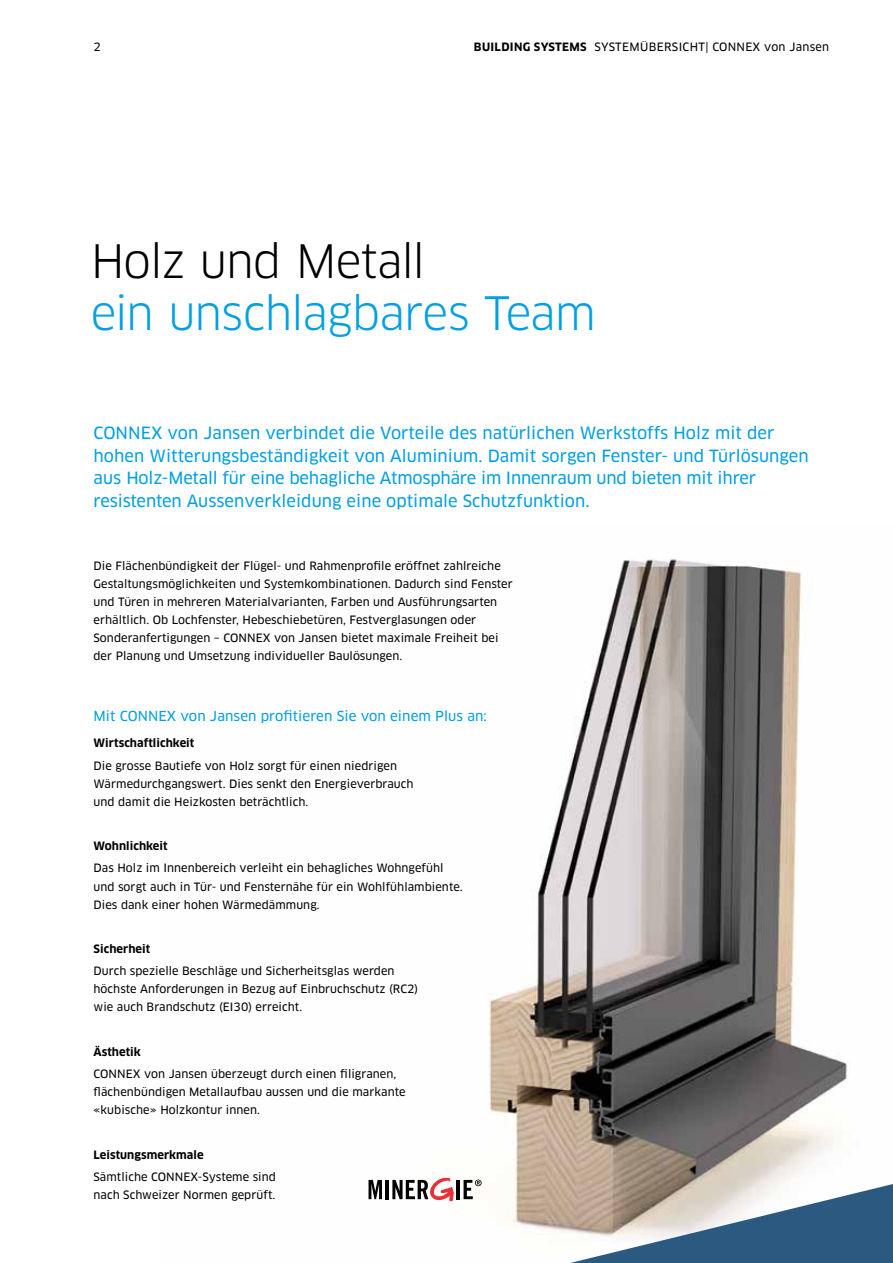
<style>
.page{position:relative;width:893px;height:1263px;background:#fff}
.page>*{position:absolute;margin:0;border:0;box-sizing:border-box;transform-origin:0 0}
.t1{font:45px "Clan Pro";letter-spacing:-.025em;color:#009fe3}
.t2{font:45px "Clan Pro";letter-spacing:-.025em;color:#000}
.t3{font:16.5px/22.5px "Clan Pro News";letter-spacing:.005em;color:#009fe3}
.t4{font:13.5px "Clan Pro News";letter-spacing:.005em;color:#009fe3}
.t5{font:11.25px/18px "Clan Pro News";letter-spacing:.005em;color:#000}
.t6{font:700 11.25px "Clan Pro";letter-spacing:.005em;color:#000}
.s1{font-family:"Clan Pro";font-weight:700}
</style>
<div class="page">
<img style="left:368px;top:559px;width:479px;height:676px">
<svg style="left:570px;top:1184px;width:323px;height:79px"></svg>
<svg style="left:369px;top:1180px;width:13px;height:19px"></svg>
<hr style="left:385px;top:1180px;width:4px;height:19px;background:#000">
<hr style="left:457px;top:1180px;width:3px;height:19px;background:#000">
<svg style="left:392px;top:1178px;width:62px;height:24px"></svg>
<svg style="left:464px;top:1179px;width:18px;height:20px"></svg>
<p class="t5" style="left:94px;top:38px;width:9px">2</p>
<p class="t5" style="left:474px;top:38px;width:357px"><span class="s1">BUILDING SYSTEMS</span> SYSTEMÜBERSICHT| CONNEX von Jansen</p>
<h1 class="t2" style="left:90px;top:234px;width:337px">Holz und Metall</h1>
<h1 class="t1" style="left:90px;top:287px;width:507px">ein unschlagbares Team</h1>
<p class="t3" style="left:94px;top:422px;width:717px">CONNEX von Jansen verbindet die Vorteile des natürlichen Werkstoffs Holz mit der hohen Witterungsbeständigkeit von Aluminium. Damit sorgen Fenster- und Türlösungen aus Holz-Metall für eine behagliche Atmosphäre im Innenraum und bieten mit ihrer resistenten Aussenverkleidung eine optimale Schutzfunktion.</p>
<p class="t5" style="left:94px;top:557px;width:421px">Die Flächenbündigkeit der Flügel- und Rahmenprofile eröffnet zahlreiche Gestaltungsmöglichkeiten und Systemkombinationen. Dadurch sind Fenster und Türen in mehreren Materialvarianten, Farben und Ausführungsarten erhältlich. Ob Lochfenster, Hebeschiebetüren, Festverglasungen oder Sonderanfertigungen – CONNEX von Jansen bietet maximale Freiheit bei der Planung und Umsetzung individueller Baulösungen.</p>
<p class="t4" style="left:94px;top:708px;width:395px">Mit CONNEX von Jansen profitieren Sie von einem Plus an:</p>
<p class="t6" style="left:94px;top:737px;width:102px">Wirtschaftlichkeit</p>
<p class="t5" style="left:94px;top:757px;width:321px">Die grosse Bautiefe von Holz sorgt für einen niedrigen<br>Wärmedurchgangswert. Dies senkt den Energieverbrauch und damit die Heizkosten beträchtlich.</p>
<p class="t6" style="left:94px;top:839px;width:76px">Wohnlichkeit</p>
<p class="t5" style="left:94px;top:859px;width:371px">Das Holz im Innenbereich verleiht ein behagliches Wohngefühl und sorgt auch in Tür- und Fensternähe für ein Wohlfühlambiente.<br>Dies dank einer hohen Wärmedämmung.</p>
<p class="t6" style="left:94px;top:942px;width:58px">Sicherheit</p>
<p class="t5" style="left:94px;top:962px;width:326px">Durch spezielle Beschläge und Sicherheitsglas werden höchste Anforderungen in Bezug auf Einbruchschutz (RC2) wie auch Brandschutz (EI30) erreicht.</p>
<p class="t6" style="left:94px;top:1045px;width:49px">Ästhetik</p>
<p class="t5" style="left:94px;top:1065px;width:313px">CONNEX von Jansen überzeugt durch einen filigranen, flächenbündigen Metallaufbau aussen und die markante «kubische» Holzkontur innen.</p>
<p class="t6" style="left:94px;top:1148px;width:112px">Leistungsmerkmale</p>
<p class="t5" style="left:94px;top:1168px;width:184px">Sämtliche CONNEX-Systeme sind nach Schweizer Normen geprüft.</p>
</div>
